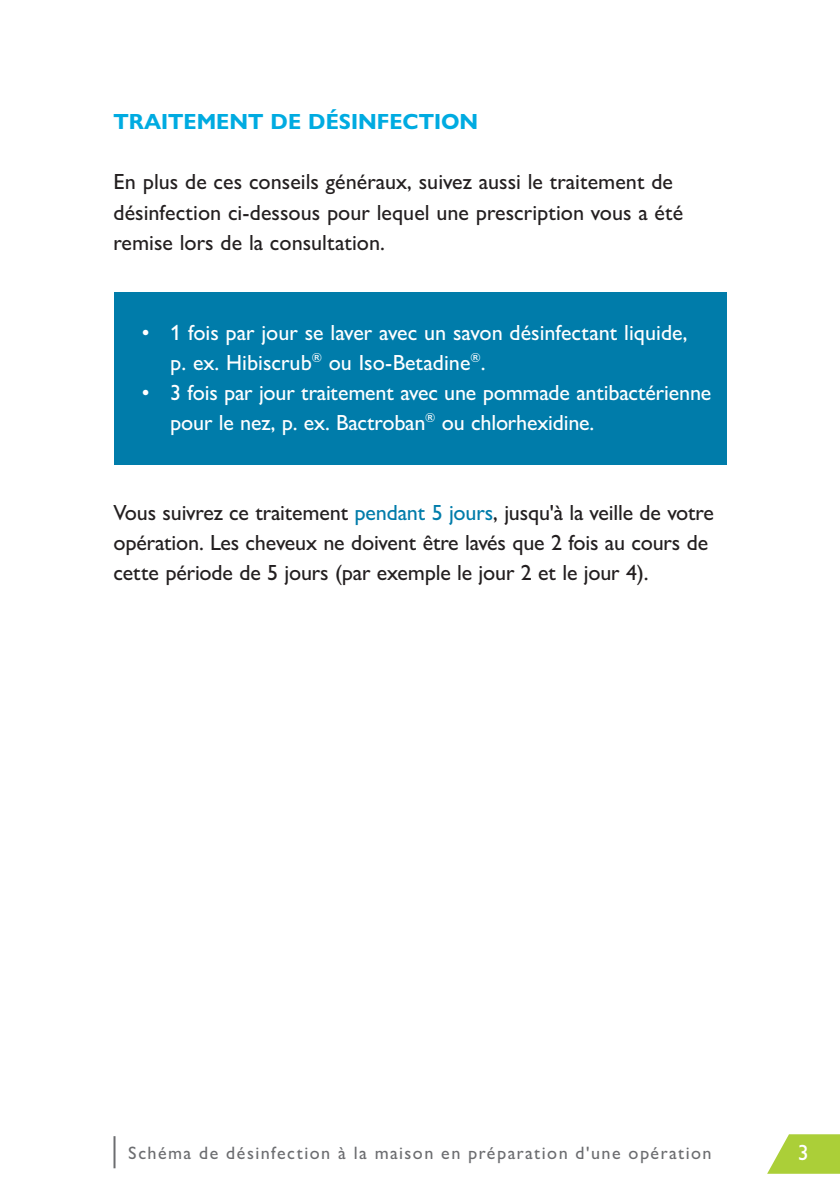
<style>
.page{position:relative;width:840px;height:1191px;background:#fff}
.page>*{position:absolute;margin:0;border:0;box-sizing:border-box;transform-origin:0 0}
.t1{font:500 22px/30px "Gill Sans Nova";letter-spacing:-.01em;color:#231f20}
.t2{font:500 22px/30px "Gill Sans Nova";letter-spacing:-.01em;color:#fff}
.t3{font:700 22px "Gill Sans Nova";color:#00abe1}
.t4{font:500 18px "Gill Sans Nova";letter-spacing:.08em;color:#6c6d70}
.s1{color:#007caa}
</style>
<div class="page">
<svg style="left:767px;top:1134px;width:72px;height:39px"></svg>
<hr style="left:113px;top:1136px;width:2px;height:32px;background:#6c6d70">
<div style="left:113px;top:292px;width:613px;height:173px;background:#007caa"></div>
<p class="t3" style="left:113px;top:108px;width:366px">TRAITEMENT DE DÉSINFECTION</p>
<p class="t1" style="left:113px;top:167px;width:571px">En plus de ces conseils généraux, suivez aussi le traitement de désinfection ci-dessous pour lequel une prescription vous a été remise lors de la consultation.</p>
<p class="t2" style="left:170px;top:317px;width:518px;text-indent:-28px">• 1 fois par jour se laver avec un savon désinfectant liquide, p. ex. Hibiscrub<sup>®</sup> ou Iso-Betadine<sup>®</sup>.</p>
<p class="t2" style="left:170px;top:377px;width:542px;text-indent:-28px">• 3 fois par jour traitement avec une pommade antibactérienne pour le nez, p. ex. Bactroban<sup>®</sup> ou chlorhexidine.</p>
<p class="t1" style="left:113px;top:497px;width:601px">Vous suivrez ce traitement <span class="s1">pendant 5 jours</span>, jusqu'à la veille de votre opération. Les cheveux ne doivent être lavés que 2 fois au cours de cette période de 5 jours (par exemple le jour 2 et le jour 4).</p>
<p class="t4" style="left:128px;top:1141px;width:584px">Schéma de désinfection à la maison en préparation d'une opération</p>
<p class="t2" style="left:797px;top:1137px;width:12px">3</p>
</div>
